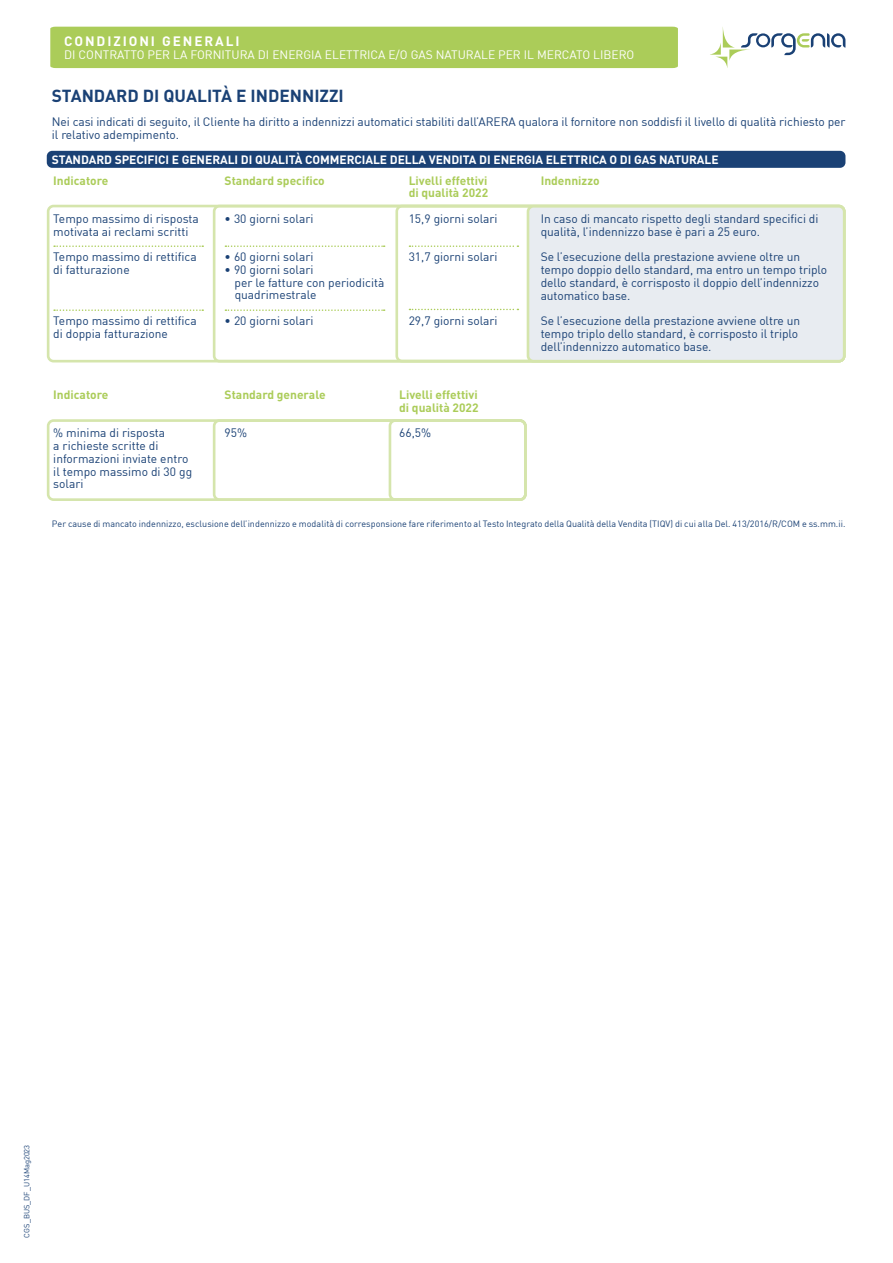
<style>
.page{position:relative;width:893px;height:1263px;background:#fff}
.page>*{position:absolute;margin:0;border:0;box-sizing:border-box;transform-origin:0 0}
.t1{font:700 17.25px "DIN";color:#1a4175}
.t2{font:700 13.5px "DIN";letter-spacing:.145em;color:#fff}
.t3{font:12px/12.8px "DIN";letter-spacing:-.005em;color:#1a4175}
.t4{font:700 12px/12.8px "DIN";color:#abcc59}
.t5{font:700 12px "DIN";letter-spacing:-.005em;color:#fff}
.t6{font:12px "DIN";color:#fff}
.t7{font:9px "DIN";letter-spacing:.005em;color:#1a4175}
.t8{font:7.5px "DIN";color:#1a4175}
</style>
<div class="page">
<div style="left:50px;top:27px;width:628px;height:41px;background:#abcc59"></div>
<svg style="left:710px;top:27px;width:135px;height:41px"></svg>
<div style="left:213px;top:205px;width:632px;height:157px;border:3px solid #d5e5ac;border-radius:5px"></div>
<div style="left:528px;top:206px;width:316px;height:155px;background:#e8ecf1;border-radius:5px"></div>
<div style="left:527px;top:205px;width:318px;height:157px;border:3px solid #d5e5ac;border-radius:5px"></div>
<div style="left:47px;top:151px;width:798px;height:17px;background:#1a4175;border-radius:5px"></div>
<svg style="left:409px;top:309px;width:109px;height:1px"></svg>
<svg style="left:54px;top:245px;width:149px;height:2px"></svg>
<svg style="left:54px;top:309px;width:149px;height:2px"></svg>
<svg style="left:409px;top:245px;width:109px;height:2px"></svg>
<div style="left:47px;top:419px;width:480px;height:82px;border:3px solid #d5e5ac;border-radius:5px"></div>
<div style="left:213px;top:419px;width:314px;height:82px;border:3px solid #d5e5ac;border-radius:5px"></div>
<div style="left:389px;top:419px;width:138px;height:82px;border:3px solid #d5e5ac;border-radius:5px"></div>
<svg style="left:225px;top:245px;width:160px;height:2px"></svg>
<svg style="left:225px;top:309px;width:160px;height:2px"></svg>
<p class="t2" style="left:64px;top:32px;width:177px">CONDIZIONI GENERALI</p>
<p class="t6" style="left:64px;top:47px;width:572px">DI CONTRATTO PER LA FORNITURA DI ENERGIA ELETTRICA E/O GAS NATURALE PER IL MERCATO LIBERO</p>
<h1 class="t1" style="left:52px;top:84px;width:294px">STANDARD DI QUALITÀ E INDENNIZZI</h1>
<p class="t3" style="left:52px;top:115px;width:795px">Nei casi indicati di seguito, il Cliente ha diritto a indennizzi automatici stabiliti dall’ARERA qualora il fornitore non soddisfi il livello di qualità richiesto per il relativo adempimento.</p>
<p class="t5" style="left:52px;top:152px;width:668px">STANDARD SPECIFICI E GENERALI DI QUALITÀ COMMERCIALE DELLA VENDITA DI ENERGIA ELETTRICA O DI GAS NATURALE</p>
<p class="t4" style="left:53px;top:173px;width:57px">Indicatore</p>
<p class="t3" style="left:53px;top:212px;width:147px">Tempo massimo di risposta motivata ai reclami scritti</p>
<p class="t3" style="left:53px;top:250px;width:145px">Tempo massimo di rettifica di fatturazione</p>
<p class="t3" style="left:53px;top:314px;width:145px">Tempo massimo di rettifica di doppia fatturazione</p>
<p class="t4" style="left:53px;top:388px;width:57px">Indicatore</p>
<p class="t3" style="left:53px;top:426px;width:140px">% minima di risposta<br>a richieste scritte di informazioni inviate entro il tempo massimo di 30 gg solari</p>
<p class="t4" style="left:225px;top:173px;width:102px">Standard specifico</p>
<p class="t3" style="left:225px;top:212px;width:90px">• 30 giorni solari</p>
<p class="t3" style="left:225px;top:250px;width:90px">• 60 giorni solari</p>
<p class="t3" style="left:235px;top:263px;width:151px;text-indent:-10px">• 90 giorni solari<br>per le fatture con periodicità quadrimestrale</p>
<p class="t3" style="left:225px;top:314px;width:90px">• 20 giorni solari</p>
<p class="t4" style="left:409px;top:173px;width:81px">Livelli effettivi di qualità 2022</p>
<p class="t3" style="left:409px;top:212px;width:90px">15,9 giorni solari</p>
<p class="t3" style="left:409px;top:250px;width:90px">31,7 giorni solari</p>
<p class="t3" style="left:409px;top:314px;width:90px">29,7 giorni solari</p>
<p class="t4" style="left:225px;top:388px;width:102px">Standard generale</p>
<p class="t3" style="left:225px;top:426px;width:24px">95%</p>
<p class="t4" style="left:399px;top:388px;width:81px">Livelli effettivi di qualità 2022</p>
<p class="t3" style="left:399px;top:426px;width:33px">66,5%</p>
<p class="t4" style="left:541px;top:174px;width:60px">Indennizzo</p>
<p class="t3" style="left:541px;top:212px;width:279px">In caso di mancato rispetto degli standard specifici di qualità, l’indennizzo base è pari a 25 euro.</p>
<p class="t3" style="left:541px;top:250px;width:288px">Se l’esecuzione della prestazione avviene oltre un tempo doppio dello standard, ma entro un tempo triplo dello standard, è corrisposto il doppio dell’indennizzo automatico base.</p>
<p class="t3" style="left:541px;top:314px;width:261px">Se l’esecuzione della prestazione avviene oltre un tempo triplo dello standard, è corrisposto il triplo dell’indennizzo automatico base.</p>
<p class="t7" style="left:52px;top:518px;width:795px">Per cause di mancato indennizzo, esclusione dell’indennizzo e modalità di corresponsione fare riferimento al Testo Integrato della Qualità della Vendita (TIQV) di cui alla Del. 413/2016/R/COM e ss.mm.ii.</p>
<p class="t8" style="left:22px;top:1237px;width:94px;rotate:-90deg">CGS_BUS_DF_U14Mag2023</p>
</div>
